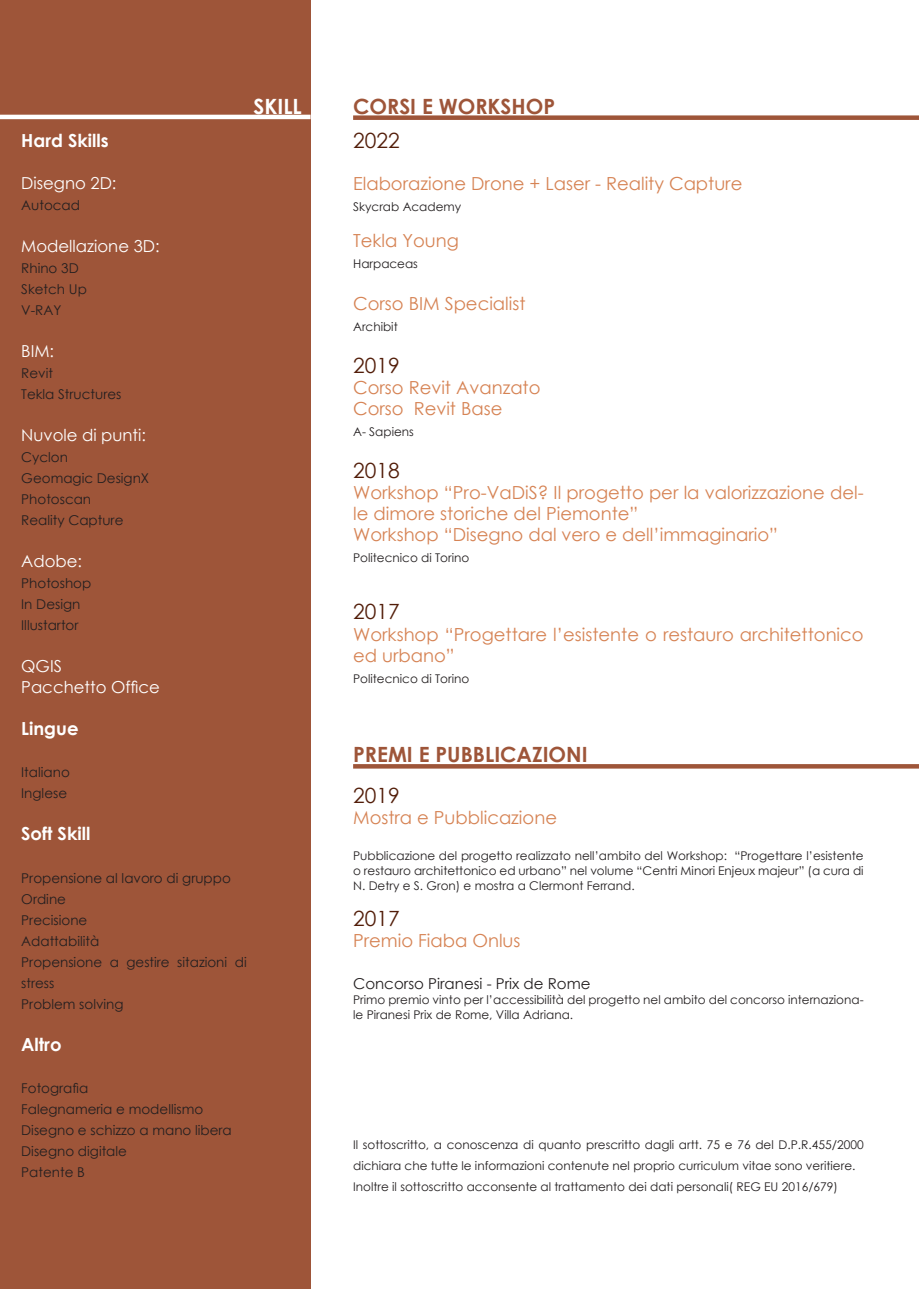
<style>
.page{position:relative;width:919px;height:1289px;background:#fff}
.page>*{position:absolute;margin:0;border:0;box-sizing:border-box;transform-origin:0 0}
.t1{font:700 21px "Century Gothic";color:#9e5539}
.t2{font:21px "Century Gothic";color:#521d09}
.t3{font:700 21px "Century Gothic";color:#fff}
.t4{font:18px/21px "Century Gothic";color:#d68354}
.t5{font:700 18px "Century Gothic";color:#fff}
.t6{font:16.5px/21px "Century Gothic";color:#fff}
.t7{font:15px "Century Gothic";color:#231f20}
.t8{font:13.5px/21px "Century Gothic";color:#231f20}
.t9{font:12px/15px "Century Gothic";color:#231f20}
</style>
<div class="page">
<div style="left:0;top:0;width:311px;height:1288px;background:#9e5539"></div>
<hr style="left:0;top:115px;width:310px;height:4px;background:#fff">
<div style="left:353px;top:115px;width:565px;height:5px;background:#9e5539"></div>
<svg style="left:353px;top:764px;width:565px;height:4px;background:#a0593e"></svg>
<h1 class="t3" style="left:253px;top:90px;width:50px">SKILL</h1>
<h1 class="t1" style="left:353px;top:90px;width:204px">CORSI E WORKSHOP</h1>
<h2 class="t5" style="left:21px;top:127px;width:89px">Hard Skills</h2>
<h3 class="t6" style="left:21px;top:172px;width:97px">Disegno 2D:</h3>
<p class="t8" style="left:21px;top:194px;width:60px">Autocad</p>
<h3 class="t6" style="left:21px;top:235px;width:140px">Modellazione 3D:</h3>
<p class="t8" style="left:21px;top:257px;width:67px">Rhino 3D<br>Sketch Up<br>V-RAY</p>
<h3 class="t6" style="left:21px;top:340px;width:34px">BIM:</h3>
<p class="t8" style="left:21px;top:362px;width:102px">Revit<br>Tekla Structures</p>
<h3 class="t6" style="left:21px;top:424px;width:126px">Nuvole di punti:</h3>
<p class="t8" style="left:21px;top:446px;width:129px">Cyclon<br>Geomagic DesignX<br>Photoscan<br>Reality Capture</p>
<h3 class="t6" style="left:21px;top:550px;width:62px">Adobe:</h3>
<p class="t8" style="left:21px;top:572px;width:72px">Photoshop<br>In Design<br>Illustartor</p>
<h3 class="t6" style="left:21px;top:655px;width:140px">QGIS<br>Pacchetto Office</h3>
<h2 class="t5" style="left:21px;top:715px;width:59px">Lingue</h2>
<p class="t8" style="left:21px;top:761px;width:50px">Italiano<br>Inglese</p>
<h2 class="t5" style="left:21px;top:820px;width:71px">Soft Skill</h2>
<p class="t8" style="left:21px;top:866px;width:227px">Propensione al lavoro di gruppo<br>Ordine<br>Precisione<br>Adattabilità<br>Propensione a gestire sitazioni di stress<br>Problem solving</p>
<h2 class="t5" style="left:21px;top:1030px;width:42px">Altro</h2>
<p class="t8" style="left:21px;top:1076px;width:212px">Fotografia<br>Falegnameria e modellismo<br>Disegno e schizzo a mano libera<br>Disegno digitale<br>Patente B</p>
<h1 class="t2" style="left:353px;top:126px;width:48px">2022</h1>
<h2 class="t4" style="left:353px;top:173px;width:391px">Elaborazione Drone + Laser - Reality Capture</h2>
<p class="t9" style="left:353px;top:199px;width:110px">Skycrab Academy</p>
<h2 class="t4" style="left:353px;top:230px;width:107px">Tekla Young</h2>
<p class="t9" style="left:353px;top:256px;width:66px">Harpaceas</p>
<h2 class="t4" style="left:353px;top:293px;width:174px">Corso BIM Specialist</h2>
<p class="t9" style="left:353px;top:319px;width:46px">Archibit</p>
<h1 class="t2" style="left:353px;top:351px;width:48px">2019</h1>
<h2 class="t4" style="left:353px;top:377px;width:189px">Corso Revit Avanzato<br>Corso Revit Base</h2>
<p class="t9" style="left:353px;top:424px;width:62px">A- Sapiens</p>
<h1 class="t2" style="left:353px;top:456px;width:48px">2018</h1>
<h2 class="t4" style="left:353px;top:482px;width:512px">Workshop “Pro-VaDiS? Il progetto per la valorizzazione del&shy;le dimore storiche del Piemonte”<br>Workshop “Disegno dal vero e dell’immaginario”</h2>
<p class="t9" style="left:353px;top:550px;width:118px">Politecnico di Torino</p>
<h1 class="t2" style="left:353px;top:597px;width:48px">2017</h1>
<h2 class="t4" style="left:353px;top:623px;width:512px">Workshop “Progettare l’esistente o restauro architettonico ed urbano”</h2>
<p class="t9" style="left:353px;top:670px;width:118px">Politecnico di Torino</p>
<h1 class="t1" style="left:353px;top:738px;width:236px">PREMI E PUBBLICAZIONI</h1>
<h1 class="t2" style="left:353px;top:780px;width:48px">2019</h1>
<h2 class="t4" style="left:353px;top:806px;width:205px">Mostra e Pubblicazione</h2>
<p class="t9" style="left:353px;top:848px;width:512px;text-align:justify">Pubblicazione del progetto realizzato nell’ambito del Workshop: “Progettare l’esistente o restauro architettonico ed urbano” nel volume “Centri Minori Enjeux majeur” (a cura di N. Detry e S. Gron) e mostra a Clermont Ferrand.</p>
<h1 class="t2" style="left:353px;top:903px;width:48px">2017</h1>
<h2 class="t4" style="left:353px;top:929px;width:169px">Premio Fiaba Onlus</h2>
<p class="t7" style="left:353px;top:973px;width:239px">Concorso Piranesi - Prix de Rome</p>
<p class="t9" style="left:353px;top:992px;width:512px">Primo premio vinto per l’accessibilità del progetto nel ambito del concorso internaziona&shy;le Piranesi Prix de Rome, Villa Adriana.</p>
<p class="t9" style="left:353px;top:1134px;width:512px;line-height:21px">Il sottoscritto, a conoscenza di quanto prescritto dagli artt. 75 e 76 del D.P.R.455/2000 dichiara che tutte le informazioni contenute nel proprio curriculum vitae sono veritiere.<br>Inoltre il sottoscritto acconsente al trattamento dei dati personali( REG EU 2016/679)</p>
</div>
